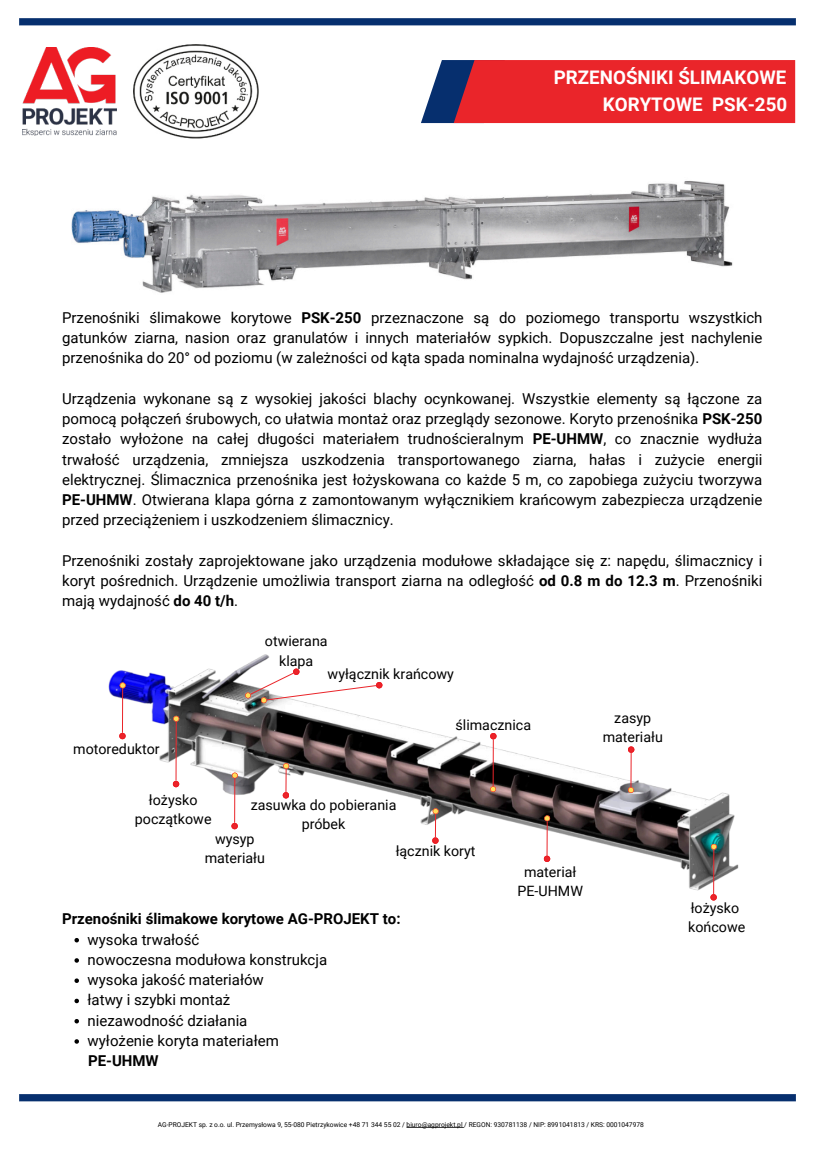
<style>
.page{position:relative;width:815px;height:1152px;background:#fff}
.page>*{position:absolute;margin:0;border:0;box-sizing:border-box;transform-origin:0 0}
.t1{font:700 18.75px/26.7px "Roboto";color:#fff;text-align:right}
.t2{font:15px/20.2px "Roboto";color:#000;text-align:justify}
.t3{font:700 15px "Roboto";color:#000}
.t4{font:14.25px/19.1px "Roboto";color:#000;text-align:center}
.t5{font:6.68px "Roboto";color:#000}
.s1{font-weight:700}
</style>
<div class="page">
<img style="left:108px;top:654px;width:630px;height:237px">
<img style="left:71px;top:181px;width:662px;height:112px">
<svg style="left:74px;top:938px;width:5px;height:4px"></svg>
<svg style="left:74px;top:958px;width:5px;height:5px"></svg>
<svg style="left:74px;top:978px;width:5px;height:5px"></svg>
<svg style="left:74px;top:999px;width:5px;height:4px"></svg>
<svg style="left:74px;top:1019px;width:5px;height:4px"></svg>
<svg style="left:74px;top:1039px;width:5px;height:5px"></svg>
<svg style="left:119px;top:733px;width:6px;height:6px"></svg>
<svg style="left:120px;top:682px;width:6px;height:6px"></svg>
<hr style="left:122px;top:688px;width:1px;height:45px;background:#ea252a">
<svg style="left:173px;top:781px;width:6px;height:6px"></svg>
<svg style="left:173px;top:716px;width:6px;height:6px"></svg>
<hr style="left:176px;top:722px;width:1px;height:59px;background:#ea252a">
<svg style="left:231px;top:823px;width:6px;height:6px"></svg>
<svg style="left:232px;top:773px;width:6px;height:5px"></svg>
<hr style="left:234px;top:778px;width:1px;height:45px;background:#ea252a">
<svg style="left:283px;top:763px;width:6px;height:36px"></svg>
<svg style="left:432px;top:808px;width:6px;height:36px"></svg>
<svg style="left:490px;top:733px;width:6px;height:6px"></svg>
<svg style="left:490px;top:786px;width:6px;height:6px"></svg>
<hr style="left:493px;top:739px;width:1px;height:47px;background:#ea252a">
<svg style="left:543px;top:856px;width:7px;height:6px"></svg>
<svg style="left:544px;top:815px;width:6px;height:6px"></svg>
<hr style="left:546px;top:821px;width:1px;height:35px;background:#ea252a">
<svg style="left:628px;top:746px;width:6px;height:7px"></svg>
<svg style="left:628px;top:787px;width:6px;height:6px"></svg>
<hr style="left:630px;top:753px;width:1px;height:34px;background:#ea252a">
<svg style="left:710px;top:894px;width:6px;height:7px"></svg>
<svg style="left:710px;top:844px;width:6px;height:6px"></svg>
<hr style="left:713px;top:850px;width:1px;height:44px;background:#ea252a">
<svg style="left:245px;top:669px;width:137px;height:34px"></svg>
<img style="left:20px;top:18px;width:775px;height:7px">
<img style="left:133px;top:44px;width:125px;height:95px">
<svg style="left:421px;top:60px;width:374px;height:63px;background:#d62c36"></svg>
<img style="left:23px;top:47px;width:93px;height:89px">
<img style="left:406px;top:1127px;width:57px;height:1px">
<div style="left:20px;top:1095px;width:775px;height:6px;background:#062f6e"></div>
<p class="t1" style="left:554px;top:66px;width:235px">PRZENOŚNIKI ŚLIMAKOWE<br>KORYTOWE PSK-250</p>
<p class="t2" style="left:62px;top:309px;width:701px">Przenośniki ślimakowe korytowe <span class="s1">PSK-250</span> przeznaczone są do poziomego transportu wszystkich gatunków ziarna, nasion oraz granulatów i innych materiałów sypkich. Dopuszczalne jest nachylenie przenośnika do 20° od poziomu (w zależności od kąta spada nominalna wydajność urządzenia).</p>
<p class="t2" style="left:62px;top:390px;width:701px">Urządzenia wykonane są z wysokiej jakości blachy ocynkowanej. Wszystkie elementy są łączone za pomocą połączeń śrubowych, co ułatwia montaż oraz przeglądy sezonowe. Koryto przenośnika <span class="s1">PSK-250 </span>zostało wyłożone na całej długości materiałem trudnościeralnym <span class="s1">PE-UHMW</span>, co znacznie wydłuża trwałość urządzenia, zmniejsza uszkodzenia transportowanego ziarna, hałas i zużycie energii elektrycznej. Ślimacznica przenośnika jest łożyskowana co każde 5 m, co zapobiega zużyciu tworzywa <span class="s1">PE-UHMW</span>. Otwierana klapa górna z zamontowanym wyłącznikiem krańcowym zabezpiecza urządzenie przed przeciążeniem i uszkodzeniem ślimacznicy.</p>
<p class="t2" style="left:62px;top:552px;width:701px">Przenośniki zostały zaprojektowane jako urządzenia modułowe składające się z: napędu, ślimacznicy i koryt pośrednich. Urządzenie umożliwia transport ziarna na odległość <span class="s1">od 0.8 m do 12.3 m</span>. Przenośniki mają wydajność <span class="s1">do 40 t/h</span>.</p>
<p class="t4" style="left:265px;top:633px;width:64px">otwierana klapa</p>
<p class="t4" style="left:327px;top:666px;width:128px">wyłącznik krańcowy</p>
<p class="t4" style="left:73px;top:740px;width:88px">motoreduktor</p>
<p class="t4" style="left:455px;top:717px;width:77px">ślimacznica</p>
<p class="t4" style="left:135px;top:792px;width:78px">łożysko początkowe</p>
<p class="t4" style="left:205px;top:831px;width:62px">wysyp materiału</p>
<p class="t4" style="left:251px;top:797px;width:147px">zasuwka do pobierania próbek</p>
<p class="t4" style="left:395px;top:843px;width:81px">łącznik koryt</p>
<p class="t3" style="left:62px;top:913px;width:340px">Przenośniki ślimakowe korytowe AG-PROJEKT to:</p>
<p class="t2" style="left:88px;top:931px;width:241px;text-align:left">wysoka trwałość<br>nowoczesna modułowa konstrukcja wysoka jakość materiałów<br>łatwy i szybki montaż niezawodność działania<br>wyłożenie koryta materiałem</p>
<p class="t3" style="left:88px;top:1055px;width:72px">PE-UHMW</p>
<p class="t4" style="left:517px;top:864px;width:67px">materiał<br>PE-UHMW</p>
<p class="t4" style="left:602px;top:710px;width:62px">zasyp materiału</p>
<p class="t5" style="left:158px;top:1122px;width:487px">AG-PROJEKT sp. z o.o. ul. Przemysłowa 9, 55-080 Pietrzykowice +48 71 344 55 02 / biuro@agprojekt.pl / REGON: 930781138 / NIP: 8991041813 / KRS: 0001047978</p>
<p class="t4" style="left:688px;top:900px;width:59px;text-align:left">łożysko końcowe</p>
</div>
